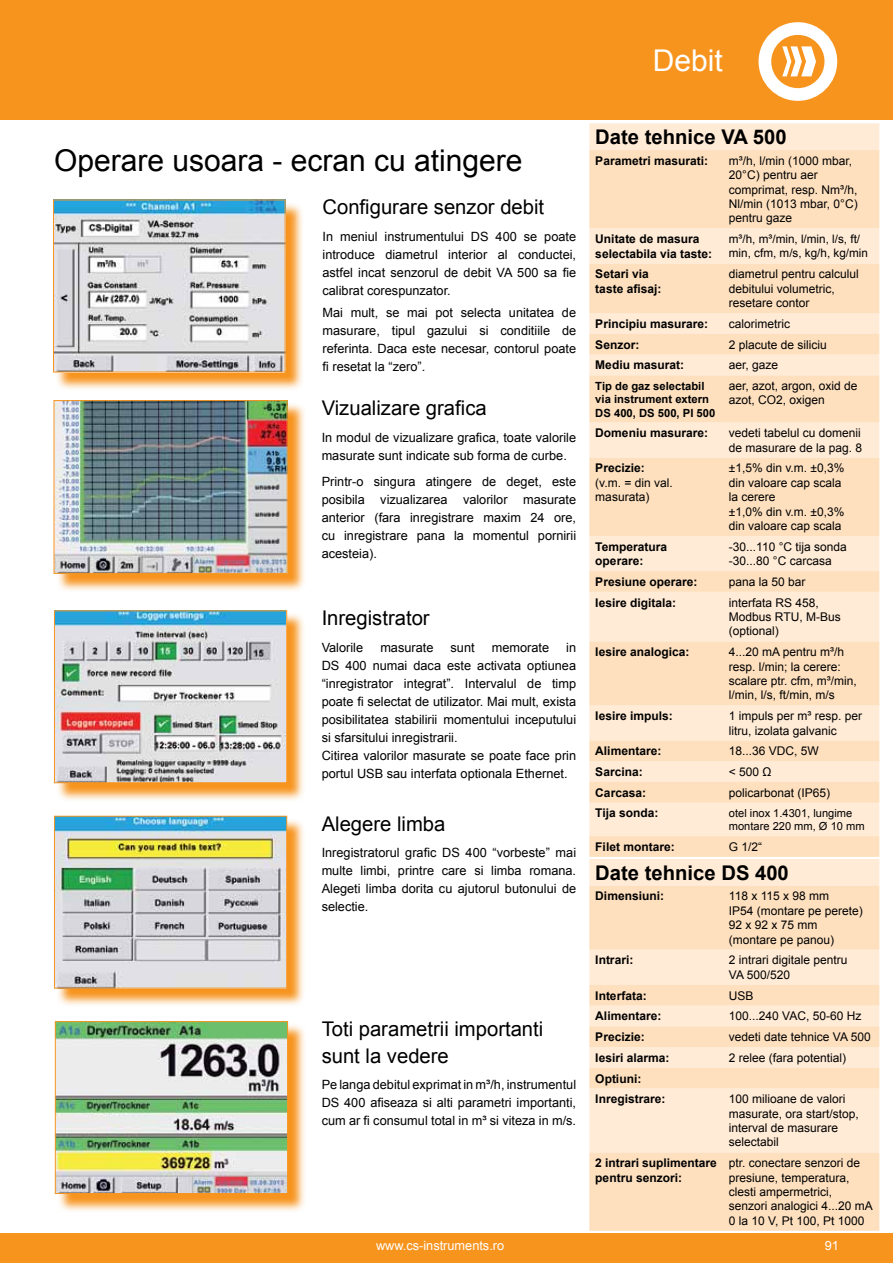
<style>
.page{position:relative;width:893px;height:1263px;background:#fff}
.page>*{position:absolute;margin:0;border:0;box-sizing:border-box;transform-origin:0 0}
.t1{font:30px "Arial";color:#000}
.t2{font:30px "Arial";color:#fff}
.t3{font:20.25px/27px "Arial";color:#000}
.t4{font:700 20.25px "Arial";color:#000}
.t5{font:12.75px/18px "Arial";color:#000;text-align:justify}
.t6{font:12.75px "Arial";color:#fff}
.t7{font:12px/14.4px "Arial";color:#000}
.t8{font:700 12px/14.4px "Arial";color:#000}
.t9{font:11.7px/14.1px "Arial";color:#000}
.t10{font:700 11.25px/13.5px "Arial";color:#000}
.t11{font:11.1px/13.4px "Arial";color:#000}
</style>
<div class="page">
<div style="left:0;top:0;width:893px;height:120px;background:#f7941e"></div>
<div style="left:0;top:1233px;width:893px;height:30px;background:#f7941e"></div>
<svg style="left:55px;top:202px;width:248px;height:187px;background:#f3be7e"></svg>
<img style="left:55px;top:202px;width:228px;height:168px">
<svg style="left:56px;top:613px;width:248px;height:187px;background:#f9bd76"></svg>
<img style="left:56px;top:612px;width:229px;height:169px">
<div style="left:54px;top:610px;width:233px;height:173px;border:1px solid #f7941e"></div>
<svg style="left:56px;top:818px;width:248px;height:187px;background:#f9be77"></svg>
<img style="left:56px;top:818px;width:229px;height:168px">
<div style="left:54px;top:816px;width:233px;height:172px;border:1px solid #f7941e"></div>
<svg style="left:58px;top:1023px;width:247px;height:188px;background:#f9bd76"></svg>
<img style="left:57px;top:1023px;width:229px;height:169px">
<div style="left:55px;top:1021px;width:233px;height:173px;border:1px solid #f7941e"></div>
<svg style="left:58px;top:403px;width:246px;height:187px;background:#f9ba70"></svg>
<img style="left:56px;top:402px;width:229px;height:170px">
<div style="left:54px;top:400px;width:233px;height:174px;border:1px solid #f7941e"></div>
<div style="left:589px;top:859px;width:290px;height:27px;background:#ffebd6"></div>
<svg style="left:589px;top:886px;width:290px;height:345px;background:#fee4c8"></svg>
<div style="left:589px;top:123px;width:290px;height:27px;background:#ffebd6"></div>
<svg style="left:589px;top:150px;width:290px;height:707px;background:#fee4c8"></svg>
<svg style="left:758px;top:22px;width:79px;height:79px"></svg>
<h1 class="t2" style="left:653px;top:41px;width:72px">Debit</h1>
<h1 class="t1" style="left:54px;top:140px;width:470px">Operare usoara - ecran cu atingere</h1>
<h2 class="t3" style="left:322px;top:194px;width:223px">Configurare senzor debit</h2>
<p class="t5" style="left:322px;top:227px;width:255px">In meniul instrumentului DS 400 se poate introduce diametrul interior al conductei, astfel incat senzorul de debit VA 500 sa fie calibrat corespunzator.</p>
<p class="t5" style="left:322px;top:304px;width:255px">Mai mult, se mai pot selecta unitatea de masurare, tipul gazului si conditiile de referinta. Daca este necesar, contorul poate fi resetat la “zero”.</p>
<h2 class="t3" style="left:322px;top:395px;width:167px">Vizualizare grafica</h2>
<p class="t5" style="left:322px;top:428px;width:256px">In modul de vizualizare grafica, toate valorile masurate sunt indicate sub forma de curbe.</p>
<p class="t5" style="left:322px;top:473px;width:256px">Printr-o singura atingere de deget, este posibila vizualizarea valorilor masurate anterior (fara inregistrare maxim 24 ore, cu inregistrare pana la momentul pornirii acesteia).</p>
<h2 class="t3" style="left:322px;top:605px;width:110px">Inregistrator</h2>
<p class="t5" style="left:322px;top:638px;width:43px">Valorile</p>
<p class="t5" style="left:380px;top:638px;width:55px">masurate</p>
<p class="t5" style="left:451px;top:638px;width:26px">sunt</p>
<p class="t5" style="left:492px;top:638px;width:59px">memorate</p>
<p class="t5" style="left:322px;top:638px;width:256px;text-align:left;text-indent:245px">in DS 400 numai daca este activata optiunea “inregistrator integrat”. Intervalul de timp poate fi selectat de utilizator. Mai mult, exista posibilitatea stabilirii momentului inceputului si sfarsitului inregistrarii.<br>Citirea valorilor masurate se poate face prin portul USB sau interfata optionala Ethernet.</p>
<h2 class="t3" style="left:322px;top:810px;width:125px">Alegere limba</h2>
<p class="t5" style="left:322px;top:844px;width:256px">Inregistratorul grafic DS 400 “vorbeste” mai multe limbi, printre care si limba romana.<br>Alegeti limba dorita cu ajutorul butonului de selectie.</p>
<h2 class="t3" style="left:322px;top:1015px;width:223px">Toti parametrii importanti sunt la vedere</h2>
<p class="t5" style="left:322px;top:1076px;width:256px">Pe langa debitul exprimat in m³/h, instrumentul DS 400 afiseaza si alti parametri importanti, cum ar fi consumul total in m³ si viteza in m/s.</p>
<h2 class="t4" style="left:595px;top:123px;width:193px">Date tehnice VA 500</h2>
<p class="t8" style="left:595px;top:154px;width:114px">Parametri masurati:</p>
<p class="t7" style="left:729px;top:154px;width:130px">m³/h, l/min (1000 mbar,<br>20°C) pentru aer comprimat, resp. Nm³/h,<br>Nl/min (1013 mbar, 0°C) pentru gaze</p>
<p class="t8" style="left:595px;top:232px;width:118px">Unitate de masura selectabila via taste:</p>
<p class="t9" style="left:729px;top:232px;width:141px">m³/h, m³/min, l/min, l/s, ft/ min, cfm, m/s, kg/h, kg/min</p>
<p class="t8" style="left:595px;top:267px;width:68px">Setari via taste afisaj:</p>
<p class="t7" style="left:729px;top:267px;width:132px">diametrul pentru calculul debitului volumetric, resetare contor</p>
<p class="t8" style="left:595px;top:317px;width:114px">Principiu masurare:</p>
<p class="t7" style="left:729px;top:317px;width:63px">calorimetric</p>
<p class="t8" style="left:595px;top:337px;width:46px">Senzor:</p>
<p class="t7" style="left:729px;top:337px;width:100px">2 placute de siliciu</p>
<p class="t8" style="left:595px;top:358px;width:90px">Mediu masurat:</p>
<p class="t7" style="left:729px;top:358px;width:51px">aer, gaze</p>
<p class="t10" style="left:595px;top:379px;width:122px">Tip de gaz selectabil via instrument extern<br>DS 400, DS 500, PI 500</p>
<p class="t7" style="left:729px;top:379px;width:130px">aer, azot, argon, oxid de azot, CO2, oxigen</p>
<p class="t8" style="left:595px;top:426px;width:114px">Domeniu masurare:</p>
<p class="t7" style="left:729px;top:426px;width:135px">vedeti tabelul cu domenii de masurare de la pag. 8</p>
<p class="t8" style="left:595px;top:461px;width:51px">Precizie:</p>
<p class="t7" style="left:595px;top:475px;width:79px">(v.m. = din val. masurata)</p>
<p class="t7" style="left:729px;top:461px;width:117px">±1,5% din v.m. ±0,3% din valoare cap scala la cerere<br>±1,0% din v.m. ±0,3% din valoare cap scala</p>
<p class="t8" style="left:595px;top:540px;width:73px">Temperatura operare:</p>
<p class="t7" style="left:729px;top:539px;width:119px">-30...110 °C tija sonda -30...80 °C carcasa</p>
<p class="t8" style="left:595px;top:575px;width:104px">Presiune operare:</p>
<p class="t7" style="left:729px;top:575px;width:78px">pana la 50 bar</p>
<p class="t8" style="left:595px;top:595px;width:82px">Iesire digitala:</p>
<p class="t7" style="left:729px;top:595px;width:113px">interfata RS 458,<br>Modbus RTU, M-Bus (optional)</p>
<p class="t8" style="left:595px;top:645px;width:96px">Iesire analogica:</p>
<p class="t7" style="left:729px;top:645px;width:130px">4...20 mA pentru m³/h resp. l/min; la cerere: scalare ptr. cfm, m³/min, l/min, l/s, ft/min, m/s</p>
<p class="t8" style="left:595px;top:709px;width:79px">Iesire impuls:</p>
<p class="t7" style="left:729px;top:709px;width:135px">1 impuls per m³ resp. per litru, izolata galvanic</p>
<p class="t8" style="left:595px;top:744px;width:68px">Alimentare:</p>
<p class="t7" style="left:729px;top:744px;width:92px">18...36 VDC, 5W</p>
<p class="t8" style="left:595px;top:765px;width:49px">Sarcina:</p>
<p class="t7" style="left:729px;top:765px;width:44px">&lt; 500 Ω</p>
<p class="t8" style="left:595px;top:786px;width:52px">Carcasa:</p>
<p class="t7" style="left:729px;top:785px;width:103px">policarbonat (IP65)</p>
<p class="t8" style="left:595px;top:806px;width:65px">Tija sonda:</p>
<p class="t11" style="left:729px;top:806px;width:137px">otel inox 1.4301, lungime montare 220 mm, Ø 10 mm</p>
<p class="t8" style="left:595px;top:840px;width:81px">Filet montare:</p>
<p class="t7" style="left:729px;top:839px;width:35px">G 1/2“</p>
<h2 class="t4" style="left:595px;top:859px;width:195px">Date tehnice DS 400</h2>
<p class="t8" style="left:595px;top:889px;width:70px">Dimensiuni:</p>
<p class="t7" style="left:729px;top:889px;width:136px">118 x 115 x 98 mm<br>IP54 (montare pe perete)<br>92 x 92 x 75 mm (montare pe panou)</p>
<p class="t8" style="left:595px;top:953px;width:40px">Intrari:</p>
<p class="t7" style="left:729px;top:953px;width:120px">2 intrari digitale pentru<br>VA 500/520</p>
<p class="t8" style="left:595px;top:988px;width:53px">Interfata:</p>
<p class="t7" style="left:729px;top:988px;width:26px">USB</p>
<p class="t8" style="left:595px;top:1009px;width:68px">Alimentare:</p>
<p class="t7" style="left:729px;top:1009px;width:134px">100...240 VAC, 50-60 Hz</p>
<p class="t8" style="left:595px;top:1030px;width:51px">Precizie:</p>
<p class="t7" style="left:729px;top:1030px;width:143px">vedeti date tehnice VA 500</p>
<p class="t8" style="left:595px;top:1051px;width:76px">Iesiri alarma:</p>
<p class="t7" style="left:729px;top:1050px;width:119px">2 relee (fara potential)</p>
<p class="t8" style="left:595px;top:1068px;width:72px;line-height:20.7px">Optiuni:<br>Inregistrare:</p>
<p class="t7" style="left:729px;top:1092px;width:132px">100 milioane de valori masurate, ora start/stop, interval de masurare selectabil</p>
<p class="t8" style="left:595px;top:1156px;width:123px">2 intrari suplimentare pentru senzori:</p>
<p class="t7" style="left:729px;top:1156px;width:146px">ptr. conectare senzori de presiune, temperatura, clesti ampermetrici, senzori analogici 4...20 mA<br>0 la 10 V, Pt 100, Pt 1000</p>
<p class="t6" style="left:376px;top:1237px;width:130px">www.cs-instruments.ro</p>
<p class="t6" style="left:825px;top:1237px;width:16px">91</p>
</div>
